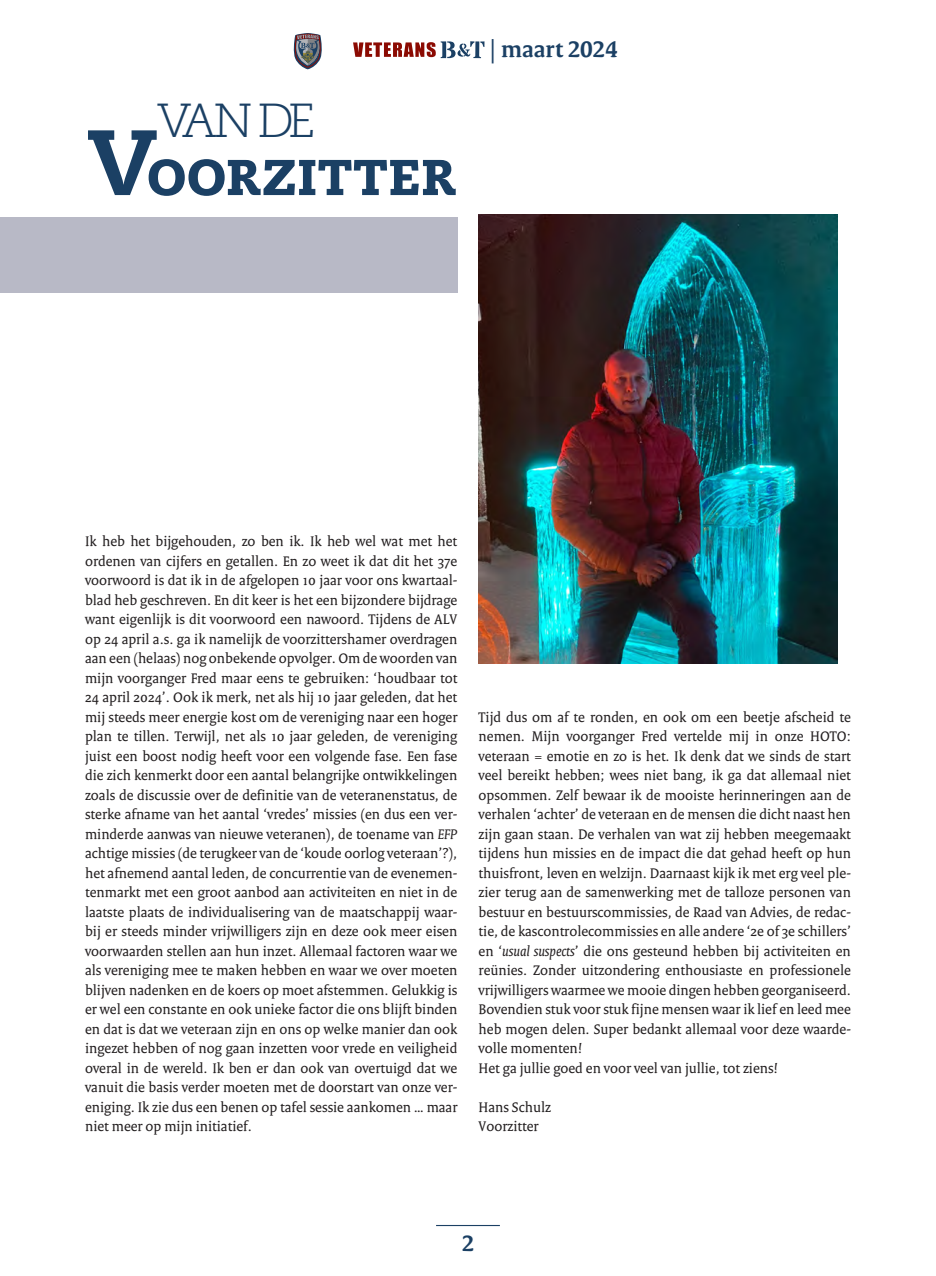
<style>
.page{position:relative;width:936px;height:1276px;background:#fff}
.page>*{position:absolute;margin:0;border:0;box-sizing:border-box;transform-origin:0 0}
.t1{font:800 64.05px "Caecilia LT Std";letter-spacing:-.005em;color:#1b4064}
.t2{font:300 47.7px "Caecilia LT Std";color:#1b4064}
.t3{font:700 24.3px "Rijksoverheid Serif";color:#1b4064}
.t4{font:700 24px "Rijksoverheid Serif";color:#1b4064}
.t5{font:15px/19.5px "Rijksoverheid Serif";color:#231f20;text-align:justify}
.s1{font-size:92.4px}
.s2{font-style:italic}
</style>
<div class="page">
<div style="left:0;top:217px;width:457px;height:76px;background:#b8b9c6"></div>
<img style="left:478px;top:214px;width:359px;height:449px">
<svg style="left:353px;top:41px;width:131px;height:17px"></svg>
<svg style="left:294px;top:33px;width:28px;height:36px"></svg>
<hr style="left:436px;top:1225px;width:64px;height:1px;background:#1b4064">
<p class="t2" style="left:157px;top:93px;width:159px">VAN DE</p>
<p class="t1" style="left:87px;top:133px;width:370px"><span class="s1">V</span>oorzitter</p>
<h3 class="t3" style="left:489px;top:35px;width:130px">| maart 2024</h3>
<p class="t5" style="left:85px;top:531px;width:374px">Ik heb het bijgehouden, zo ben ik. Ik heb wel wat met het ordenen van cijfers en getallen. En zo weet ik dat dit het 37e voorwoord is dat ik in de afgelopen 10 jaar voor ons kwartaal&shy;blad heb geschreven. En dit keer is het een bijzondere bijdrage want eigenlijk is dit voorwoord een nawoord. Tijdens de ALV op 24 april a.s. ga ik namelijk de voorzittershamer overdragen aan een (helaas) nog onbekende opvolger. Om de woorden van mijn voorganger Fred maar eens te gebruiken: ‘houdbaar tot 24 april 2024’. Ook ik merk, net als hij 10 jaar geleden, dat het mij steeds meer energie kost om de vereniging naar een hoger plan te tillen. Terwijl, net als 10 jaar geleden, de vereniging juist een boost nodig heeft voor een volgende fase. Een fase die zich kenmerkt door een aantal belangrijke ontwikkelingen zoals de discussie over de definitie van de veteranenstatus, de sterke afname van het aantal ‘vredes’ missies (en dus een ver&shy;minderde aanwas van nieuwe veteranen), de toename van <span class="s2">EFP </span>achtige missies (de terugkeer van de ‘koude oorlog veteraan’?), het afnemend aantal leden, de concurrentie van de evenemen&shy;tenmarkt met een groot aanbod aan activiteiten en niet in de laatste plaats de individualisering van de maatschappij waar&shy;bij er steeds minder vrijwilligers zijn en deze ook meer eisen voorwaarden stellen aan hun inzet. Allemaal factoren waar we als vereniging mee te maken hebben en waar we over moeten blijven nadenken en de koers op moet afstemmen. Gelukkig is er wel een constante en ook unieke factor die ons blijft binden en dat is dat we veteraan zijn en ons op welke manier dan ook ingezet hebben of nog gaan inzetten voor vrede en veiligheid overal in de wereld. Ik ben er dan ook van overtuigd dat we vanuit die basis verder moeten met de doorstart van onze ver&shy;eniging. Ik zie dus een benen op tafel sessie aankomen … maar niet meer op mijn initiatief.</p>
<p class="t5" style="left:478px;top:707px;width:374px">Tijd dus om af te ronden, en ook om een beetje afscheid te nemen. Mijn voorganger Fred vertelde mij in onze HOTO: veteraan = emotie en zo is het. Ik denk dat we sinds de start veel bereikt hebben; wees niet bang, ik ga dat allemaal niet opsommen. Zelf bewaar ik de mooiste herinneringen aan de verhalen ‘achter’ de veteraan en de mensen die dicht naast hen zijn gaan staan. De verhalen van wat zij hebben meegemaakt tijdens hun missies en de impact die dat gehad heeft op hun thuisfront, leven en welzijn. Daarnaast kijk ik met erg veel ple&shy;zier terug aan de samenwerking met de talloze personen van bestuur en bestuurscommissies, de Raad van Advies, de redac&shy;tie, de kascontrolecommissies en alle andere ‘2e of 3e schillers’ en ‘<span class="s2">usual suspects</span>’ die ons gesteund hebben bij activiteiten en reünies. Zonder uitzondering enthousiaste en professionele vrijwilligers waarmee we mooie dingen hebben georganiseerd.<br>Bovendien stuk voor stuk fijne mensen waar ik lief en leed mee heb mogen delen. Super bedankt allemaal voor deze waarde&shy;volle momenten!</p>
<p class="t5" style="left:478px;top:1058px;width:301px">Het ga jullie goed en voor veel van jullie, tot ziens!</p>
<p class="t5" style="left:478px;top:1097px;width:74px">Hans Schulz</p>
<p class="t5" style="left:478px;top:1116px;width:61px">Voorzitter</p>
<h3 class="t4" style="left:461px;top:1228px;width:14px">2</h3>
</div>
